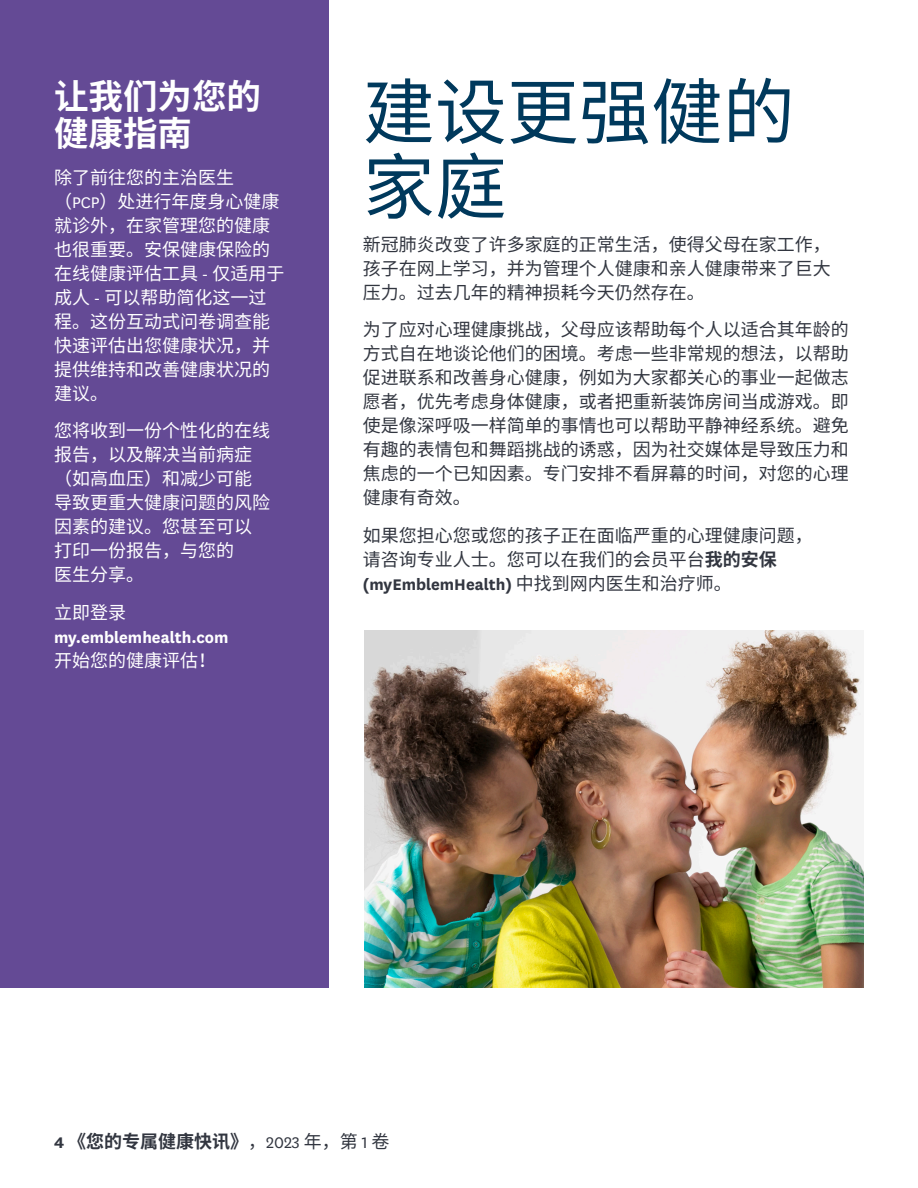
<style>
.page{position:relative;width:918px;height:1188px;background:#fff}
.page>*{position:absolute;margin:0;border:0;box-sizing:border-box;transform-origin:0 0}
.article_title_48pt{font:72px/75px "Noto Sans CJ Ksc";color:#00395c}
.article_title_30pt{font:700 34.5px/37.5px "Noto Sans CJ Ksc";color:#fff}
._12_16_body{font:18px/24px "Noto Sans CJ Ksc";color:#323640;text-align:justify}
._12_16_body-2{font:18px/24px "Noto Sans CJ Ksc";color:#fff}
._12_16_body-3{font:700 18px/24px "National";color:#fff}
.t1{font:700 18px "Noto Sans CJ Ksc";color:#323640}
.s1{font-family:"National"}
.s2{font-family:"Noto Sans CJ Ksc";font-weight:400}
.s3{font-weight:700}
.s4{font-family:"National";font-weight:700}
.s5{font-weight:400}
.s6{font-family:"National";font-weight:400}
</style>
<div class="page">
<div style="left:0;top:0;width:328px;height:987px;background:#644a95"></div>
<img style="left:364px;top:630px;width:500px;height:357px">
<p class="article_title_30pt" style="left:54px;top:78px;width:208px">让我们为您的健康指南</p>
<p class="_12_16_body-2" style="left:54px;top:165px;width:232px">除了前往您的主治医生<br>（<span class="s1">PCP</span>）处进行年度身心健康就诊外，在家管理您的健康也很重要。安保健康保险的在线健康评估工具 <span class="s1">-</span> 仅适用于成人 <span class="s1">-</span> 可以帮助简化这一过程。这份互动式问卷调查能快速评估出您健康状况，并提供维持和改善健康状况的建议。</p>
<p class="_12_16_body-2" style="left:54px;top:419px;width:217px">您将收到一份个性化的在线报告，以及解决当前病症（如高血压）和减少可能导致更重大健康问题的风险因素的建议。您甚至可以打印一份报告，与您的<br>医生分享。</p>
<p class="_12_16_body-3" style="left:54px;top:600px;width:176px"><span class="s2">立即登录</span>my.emblemhealth.com<span class="s2">开始您的健康评估！</span></p>
<p class="article_title_48pt" style="left:363px;top:76px;width:433px">建设更强健的家庭</p>
<p class="_12_16_body" style="left:363px;top:233px;width:469px">新冠肺炎改变了许多家庭的正常生活，使得父母在家工作，孩子在网上学习，并为管理个人健康和亲人健康带来了巨大压力。过去几年的精神损耗今天仍然存在。</p>
<p class="_12_16_body" style="left:363px;top:318px;width:487px">为了应对心理健康挑战，父母应该帮助每个人以适合其年龄的方式自在地谈论他们的困境。考虑一些非常规的想法，以帮助促进联系和改善身心健康，例如为大家都关心的事业一起做志愿者，优先考虑身体健康，或者把重新装饰房间当成游戏。即使是像深呼吸一样简单的事情也可以帮助平静神经系统。避免有趣的表情包和舞蹈挑战的诱惑，因为社交媒体是导致压力和焦虑的一个已知因素。专门安排不看屏幕的时间，对您的心理健康有奇效。</p>
<p class="_12_16_body" style="left:363px;top:524px;width:451px;text-align:left">如果您担心您或您的孩子正在面临严重的心理健康问题，请咨询专业人士。您可以在我们的会员平台<span class="s3">我的安保</span><span class="s4">(myEmblemHealth)</span> 中找到网内医生和治疗师。</p>
<p class="t1" style="left:54px;top:1132px;width:337px"><span class="s1">4</span> 《您的专属健康快讯》<span class="s5">，</span><span class="s6">2023</span> <span class="s5">年，第</span> <span class="s6">1</span> <span class="s5">卷</span></p>
</div>
